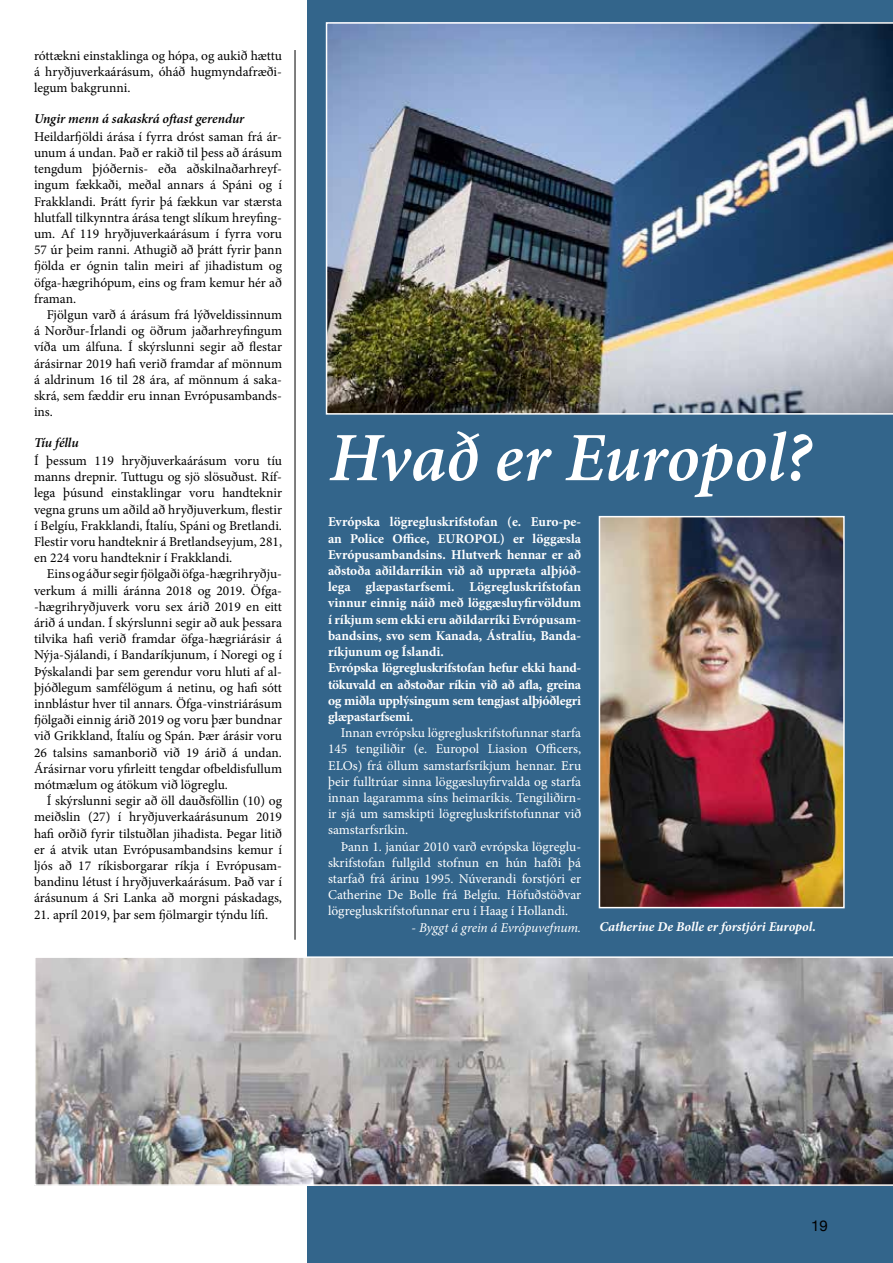
<style>
.page{position:relative;width:893px;height:1263px;background:#fff}
.page>*{position:absolute;margin:0;border:0;box-sizing:border-box;transform-origin:0 0}
.t1{font:italic 600 69.3px "Minion Pro";letter-spacing:-.005em;color:#fff}
.t2{font:15px "Helvetica Neue";color:#000}
.t3{font:13.5px/16.2px "Minion Pro";color:#000;text-align:justify}
.t4{font:13.5px/16.2px "Minion Pro";color:#fff;text-align:justify}
.t5{font:700 13.5px/16.2px "Minion Pro";letter-spacing:-.005em;color:#fff}
.t6{font:italic 600 13.5px "Minion Pro";letter-spacing:-.01em;color:#000}
.t7{font:italic 700 13.5px "Minion Pro";letter-spacing:-.005em;color:#fff}
.t8{font:italic 13.5px "Minion Pro";letter-spacing:-.01em;color:#fff}
</style>
<div class="page">
<div style="left:308px;top:0;width:585px;height:1263px;background:#33658b"></div>
<img style="left:326px;top:22px;width:567px;height:393px">
<img style="left:34px;top:956px;width:859px;height:230px">
<img style="left:602px;top:519px;width:240px;height:386px">
<div style="left:599px;top:516px;width:246px;height:392px;border:2px solid #fff"></div>
<hr style="left:295px;top:50px;width:1px;height:890px;background:#000">
<p class="t3" style="left:34px;top:47px;width:250px">róttækni einstaklinga og hópa, og aukið hættu á hryðjuverkaárásum, óháð hugmyndafræði&shy;legum bakgrunni.</p>
<p class="t6" style="left:34px;top:109px;width:212px">Ungir menn á sakaskrá oftast gerendur</p>
<p class="t3" style="left:34px;top:128px;width:250px">Heildarfjöldi árása í fyrra dróst saman frá ár&shy;unum á undan. Það er rakið til þess að árásum tengdum þjóðernis- eða aðskilnaðarhreyf&shy;ingum fækkaði, meðal annars á Spáni og í Frakklandi. Þrátt fyrir þá fækkun var stærsta hlutfall tilkynntra árása tengt slíkum hreyfing&shy;um. Af 119 hryðjuverkaárásum í fyrra voru 57 úr þeim ranni. Athugið að þrátt fyrir þann fjölda er ógnin talin meiri af jihadistum og öfga-hægrihópum, eins og fram kemur hér að framan.</p>
<p class="t3" style="left:34px;top:307px;width:250px;text-indent:13px">Fjölgun varð á árásum frá lýðveldissinnum á Norður-Írlandi og öðrum jaðarhreyfingum víða um álfuna. Í skýrslunni segir að flestar árásirnar 2019 hafi verið framdar af mönnum á aldrinum 16 til 28 ára, af mönnum á saka&shy;skrá, sem fæddir eru innan Evrópusambands&shy;ins.</p>
<p class="t6" style="left:34px;top:433px;width:46px">Tíu féllu</p>
<p class="t3" style="left:34px;top:452px;width:250px">Í þessum 119 hryðjuverkaárásum voru tíu manns drepnir. Tuttugu og sjö slösuðust. Ríf&shy;lega þúsund einstaklingar voru handteknir vegna gruns um aðild að hryðjuverkum, flestir í Belgíu, Frakklandi, Ítalíu, Spáni og Bretlandi.<br>Flestir voru handteknir á Bretlandseyjum, 281, en 224 voru handteknir í Frakklandi.</p>
<p class="t3" style="left:34px;top:566px;width:250px;text-indent:13px">Eins og áður segir fjölgaði öfga-hægrihryðju&shy;verkum á milli áránna 2018 og 2019. Öfga--hægrihryðjuverk voru sex árið 2019 en eitt árið á undan. Í skýrslunni segir að auk þessara tilvika hafi verið framdar öfga-hægriárásir á Nýja-Sjálandi, í Bandaríkjunum, í Noregi og í Þýskalandi þar sem gerendur voru hluti af al&shy;þjóðlegum samfélögum á netinu, og hafi sótt innblástur hver til annars. Öfga-vinstriárásum fjölgaði einnig árið 2019 og voru þær bundnar við Grikkland, Ítalíu og Spán. Þær árásir voru 26 talsins samanborið við 19 árið á undan.<br>Árásirnar voru yfirleitt tengdar ofbeldisfullum mótmælum og átökum við lögreglu.</p>
<p class="t3" style="left:34px;top:793px;width:250px;text-indent:13px">Í skýrslunni segir að öll dauðsföllin (10) og meiðslin (27) í hryðjuverkaárásunum 2019 hafi orðið fyrir tilstuðlan jihadista. Þegar litið er á atvik utan Evrópusambandsins kemur í ljós að 17 ríkisborgarar ríkja í Evrópusam&shy;bandinu létust í hryðjuverkaárásum. Það var í árásunum á Sri Lanka að morgni páskadags,</p>
<p class="t3" style="left:34px;top:906px;width:236px">21. apríl 2019, þar sem fjölmargir týndu lífi.</p>
<h1 class="t1" style="left:329px;top:409px;width:484px">Hvað er Europol?</h1>
<p class="t5" style="left:328px;top:514px;width:255px">Evrópska lögregluskrifstofan (e. Euro-pe&shy;an Police Office, EUROPOL) er löggæsla Evrópusambandsins. Hlutverk hennar er að aðstoða aðildarríkin við að uppræta alþjóð&shy;lega glæpastarfsemi. Lögregluskrifstofan vinnur einnig náið með löggæsluyfirvöldum í ríkjum sem ekki eru aðildarríki Evrópusam&shy;bandsins, svo sem Kanada, Ástralíu, Banda&shy;ríkjunum og Íslandi.<br>Evrópska lögregluskrifstofan hefur ekki hand&shy;tökuvald en aðstoðar ríkin við að afla, greina og miðla upplýsingum sem tengjast alþjóðlegri glæpastarfsemi.</p>
<p class="t4" style="left:328px;top:725px;width:255px;text-indent:13px">Innan evrópsku lögregluskrifstofunnar starfa 145 tengiliðir (e. Europol Liasion Officers, ELOs) frá öllum samstarfsríkjum hennar. Eru þeir fulltrúar sinna löggæsluyfirvalda og starfa innan lagaramma síns heimaríkis. Tengiliðirn&shy;ir sjá um samskipti lögregluskrifstofunnar við samstarfsríkin.</p>
<p class="t4" style="left:328px;top:838px;width:255px;text-indent:13px">Þann 1. janúar 2010 varð evrópska lögreglu&shy;skrifstofan fullgild stofnun en hún hafði þá starfað frá árinu 1995. Núverandi forstjóri er Catherine De Bolle frá Belgíu. Höfuðstöðvar lögregluskrifstofunnar eru í Haag í Hollandi.</p>
<p class="t8" style="left:411px;top:918px;width:171px">- Byggt á grein á Evrópuvefnum.</p>
<p class="t7" style="left:599px;top:917px;width:218px">Catherine De Bolle er forstjóri Europol.</p>
<p class="t2" style="left:811px;top:1215px;width:18px">19</p>
</div>
